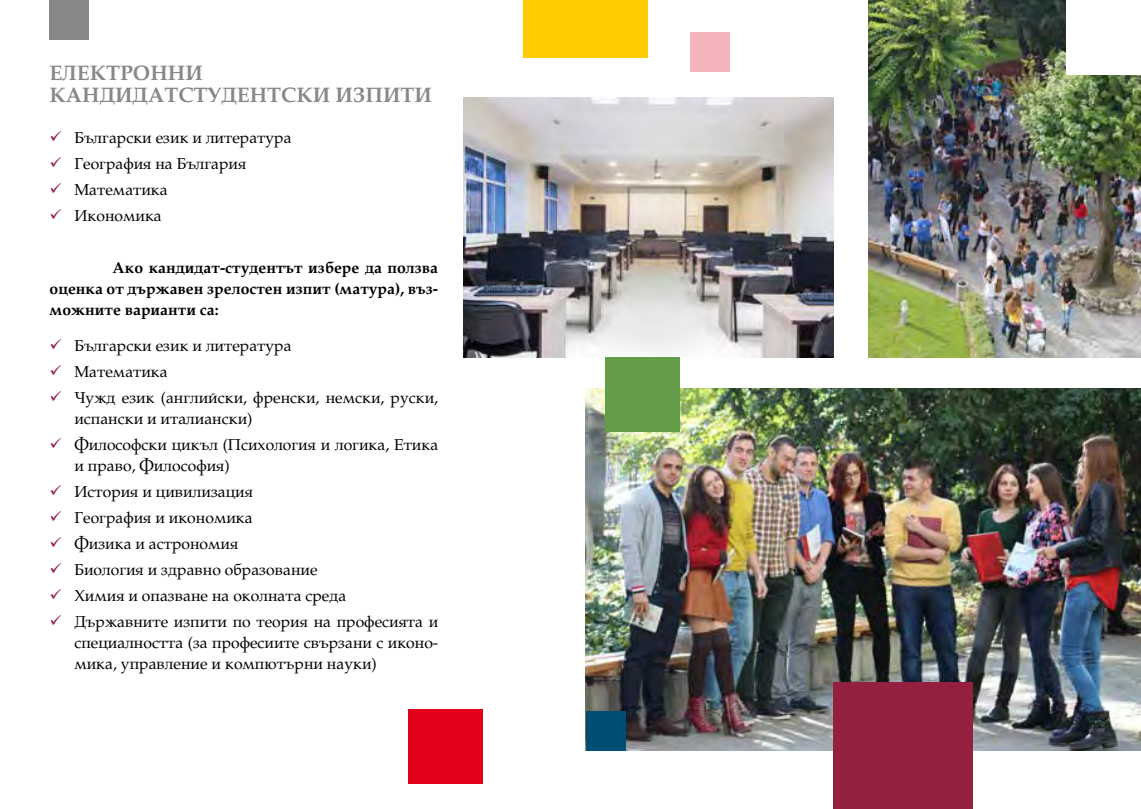
<style>
.page{position:relative;width:1141px;height:809px;background:#fff}
.page>*{position:absolute;margin:0;border:0;box-sizing:border-box;transform-origin:0 0}
.t1{font:700 21px/22.8px "SP Palatine ML";color:#87888a}
.t2{font:15.75px/21px "SP Palatine ML";color:#000}
.t3{font:700 15.75px/21px "SP Palatine ML";color:#000;text-align:justify}
.s1{color:#93203f}
</style>
<div class="page">
<div style="left:50px;top:0;width:39px;height:40px;background:#87888a"></div>
<img style="left:586px;top:388px;width:555px;height:362px">
<img style="left:868px;top:0;width:273px;height:358px">
<div style="left:690px;top:32px;width:40px;height:40px;background:#f5b3bb"></div>
<div style="left:586px;top:711px;width:40px;height:39px;background:#004f73"></div>
<div style="left:833px;top:682px;width:140px;height:127px;background:#93203f"></div>
<div style="left:524px;top:0;width:124px;height:58px;background:#fecc00"></div>
<img style="left:463px;top:97px;width:370px;height:261px">
<div style="left:606px;top:357px;width:74px;height:74px;background:#649d4a"></div>
<div style="left:408px;top:709px;width:75px;height:74px;background:#e2001a"></div>
<div style="left:1067px;top:0;width:74px;height:74px;background:#fff"></div>
<h1 class="t1" style="left:50px;top:60px;width:384px">ЕЛЕКТРОННИ<br>КАНДИДАТСТУДЕНТСКИ ИЗПИТИ</h1>
<p class="t2" style="left:50px;top:126px;width:243px"><span class="s1">✓</span> Български език и литература</p>
<p class="t2" style="left:50px;top:152px;width:198px"><span class="s1">✓</span> География на България</p>
<p class="t2" style="left:50px;top:178px;width:120px"><span class="s1">✓</span> Математика</p>
<p class="t2" style="left:50px;top:204px;width:114px"><span class="s1">✓</span> Икономика</p>
<p class="t3" style="left:50px;top:256px;width:390px;text-indent:63px">Ако кандидат-студентът избере да ползва оценка от държавен зрелостен изпит (матура), въз&shy;можните варианти са:</p>
<p class="t2" style="left:50px;top:334px;width:243px"><span class="s1">✓</span> Български език и литература</p>
<p class="t2" style="left:50px;top:360px;width:120px"><span class="s1">✓</span> Математика</p>
<p class="t2" style="left:74px;top:386px;width:365px;text-indent:-25px"><span class="s1">✓</span> Чужд език (английски, френски, немски, руски, испански и италиански)</p>
<p class="t2" style="left:74px;top:433px;width:365px;text-indent:-25px"><span class="s1">✓</span> Философски цикъл (Психология и логика, Етика и право, Философия)</p>
<p class="t2" style="left:50px;top:480px;width:205px"><span class="s1">✓</span> История и цивилизация</p>
<p class="t2" style="left:50px;top:506px;width:205px"><span class="s1">✓</span> География и икономика</p>
<p class="t2" style="left:50px;top:532px;width:190px"><span class="s1">✓</span> Физика и астрономия</p>
<p class="t2" style="left:50px;top:558px;width:269px"><span class="s1">✓</span> Биология и здравно образование</p>
<p class="t2" style="left:50px;top:584px;width:298px"><span class="s1">✓</span> Химия и опазване на околната среда</p>
<p class="t2" style="left:74px;top:610px;width:365px;text-align:justify;text-indent:-25px"><span class="s1">✓</span> Държавните изпити по теория на професията и специалността (за професиите свързани с иконо&shy;мика, управление и компютърни науки)</p>
</div>
